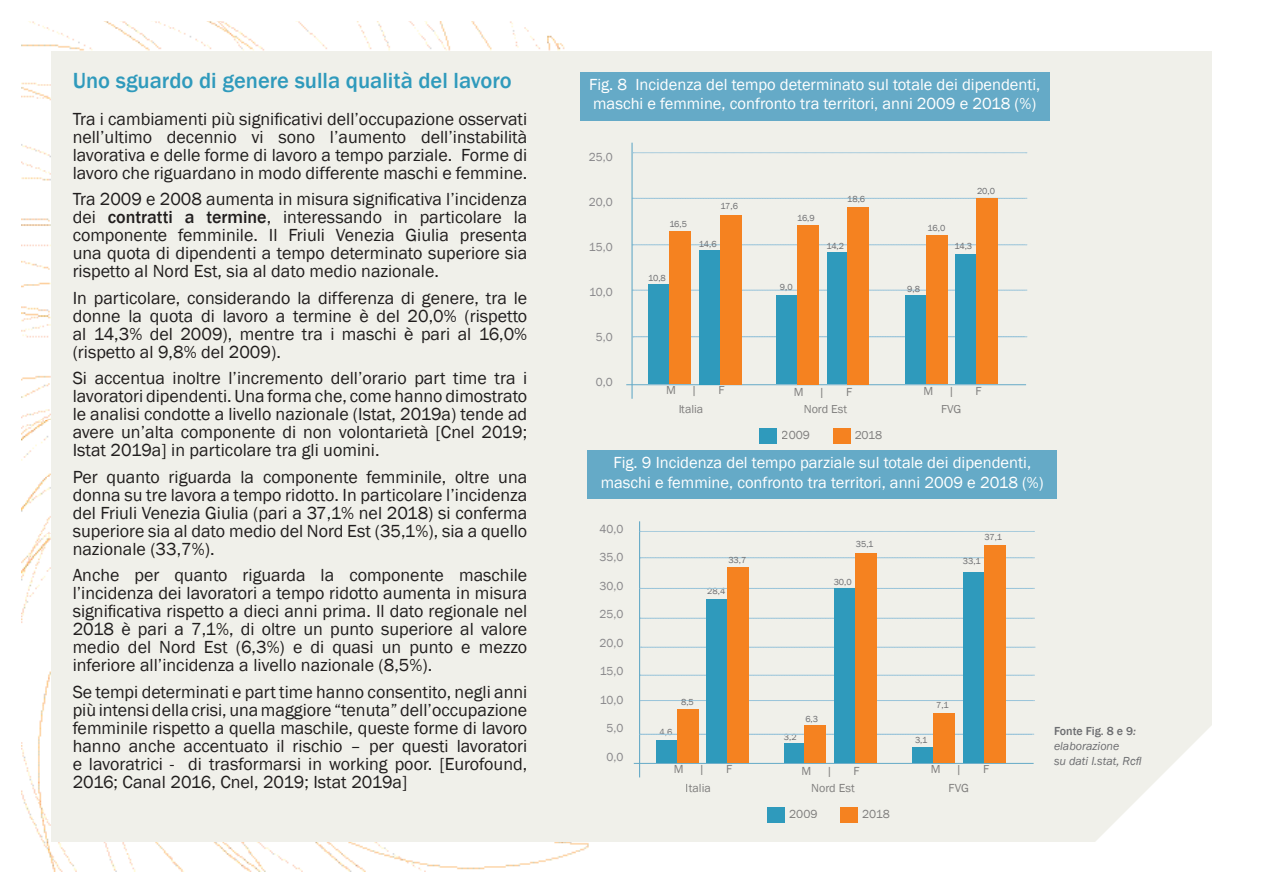
<style>
.page{position:relative;width:1263px;height:893px;background:#fff}
.page>*{position:absolute;margin:0;border:0;box-sizing:border-box;transform-origin:0 0}
.t1{font:500 22.5px "Franklin Gothic";color:#2f9abc}
.t2{font:18px/18px "Franklin Gothic";color:#231f20;text-align:justify}
.t3{font:16.5px/19.8px "Franklin Gothic";color:#fff}
.t4{font:12px "Franklin Gothic";color:#88878a}
.t5{font:italic 12px/15px "Franklin Gothic";color:#6c6d70}
.t6{font:9px "Franklin Gothic";letter-spacing:-.03em;color:#6c6d70}
.s1{font-weight:500}
.s2{font-weight:500;font-style:normal}
</style>
<div class="page">
<img style="left:21px;top:21px;width:568px;height:851px">
<div style="left:51px;top:51px;width:1161px;height:791px;background:#f0f0ea"></div>
<svg style="left:633px;top:198px;width:394px;height:1px"></svg>
<svg style="left:633px;top:290px;width:394px;height:1px"></svg>
<svg style="left:633px;top:245px;width:394px;height:1px"></svg>
<svg style="left:633px;top:337px;width:394px;height:1px"></svg>
<div style="left:580px;top:72px;width:470px;height:49px;background:#65aac7"></div>
<hr style="left:626px;top:384px;width:400px;height:1px;background:#65aac7">
<hr style="left:631px;top:143px;width:2px;height:256px;background:#65aac7">
<svg style="left:632px;top:153px;width:395px;height:1px"></svg>
<div style="left:648px;top:284px;width:22px;height:100px;background:#2f9abc"></div>
<div style="left:669px;top:232px;width:22px;height:152px;background:#f58220"></div>
<div style="left:699px;top:250px;width:21px;height:134px;background:#2f9abc"></div>
<div style="left:720px;top:215px;width:21px;height:169px;background:#f58220"></div>
<div style="left:833px;top:428px;width:18px;height:16px;background:#f58220"></div>
<div style="left:759px;top:428px;width:18px;height:16px;background:#2f9abc"></div>
<div style="left:776px;top:295px;width:22px;height:89px;background:#2f9abc"></div>
<div style="left:797px;top:225px;width:22px;height:159px;background:#f58220"></div>
<div style="left:827px;top:253px;width:21px;height:131px;background:#2f9abc"></div>
<div style="left:847px;top:207px;width:22px;height:177px;background:#f58220"></div>
<div style="left:905px;top:296px;width:21px;height:88px;background:#2f9abc"></div>
<div style="left:926px;top:236px;width:21px;height:148px;background:#f58220"></div>
<div style="left:955px;top:254px;width:22px;height:130px;background:#2f9abc"></div>
<div style="left:976px;top:198px;width:22px;height:186px;background:#f58220"></div>
<svg style="left:640px;top:558px;width:394px;height:1px"></svg>
<svg style="left:640px;top:675px;width:394px;height:1px"></svg>
<svg style="left:640px;top:618px;width:394px;height:1px"></svg>
<svg style="left:640px;top:700px;width:394px;height:1px"></svg>
<div style="left:587px;top:451px;width:470px;height:48px;background:#65aac7"></div>
<hr style="left:634px;top:763px;width:399px;height:1px;background:#65aac7">
<hr style="left:639px;top:521px;width:1px;height:256px;background:#65aac7">
<svg style="left:640px;top:531px;width:394px;height:1px"></svg>
<div style="left:840px;top:807px;width:18px;height:16px;background:#f58220"></div>
<div style="left:767px;top:807px;width:18px;height:15px;background:#2f9abc"></div>
<svg style="left:640px;top:588px;width:394px;height:1px"></svg>
<svg style="left:640px;top:647px;width:395px;height:1px"></svg>
<svg style="left:640px;top:734px;width:394px;height:1px"></svg>
<div style="left:656px;top:740px;width:21px;height:23px;background:#2f9abc"></div>
<div style="left:677px;top:709px;width:21px;height:54px;background:#f58220"></div>
<div style="left:706px;top:599px;width:22px;height:164px;background:#2f9abc"></div>
<div style="left:727px;top:567px;width:22px;height:196px;background:#f58220"></div>
<div style="left:784px;top:743px;width:21px;height:20px;background:#2f9abc"></div>
<div style="left:804px;top:725px;width:22px;height:38px;background:#f58220"></div>
<div style="left:834px;top:588px;width:22px;height:175px;background:#2f9abc"></div>
<div style="left:855px;top:553px;width:22px;height:210px;background:#f58220"></div>
<div style="left:912px;top:747px;width:22px;height:16px;background:#2f9abc"></div>
<div style="left:933px;top:713px;width:22px;height:50px;background:#f58220"></div>
<div style="left:963px;top:572px;width:22px;height:191px;background:#2f9abc"></div>
<div style="left:984px;top:545px;width:21px;height:218px;background:#f58220"></div>
<p class="t1" style="left:73px;top:66px;width:440px">Uno sguardo di genere sulla qualità del lavoro</p>
<p class="t2" style="left:73px;top:110px;width:456px">Tra i cambiamenti più significativi dell’occupazione osservati nell’ultimo decennio vi sono l’aumento dell’instabilità lavorativa e delle forme di lavoro a tempo parziale. Forme di lavoro che riguardano in modo differente maschi e femmine.</p>
<p class="t2" style="left:73px;top:191px;width:456px">Tra 2009 e 2008 aumenta in misura significativa l’incidenza dei <span class="s1">contratti a termine</span>, interessando in particolare la componente femminile. Il Friuli Venezia Giulia presenta una quota di dipendenti a tempo determinato superiore sia rispetto al Nord Est, sia al dato medio nazionale.</p>
<p class="t2" style="left:73px;top:289px;width:456px">In particolare, considerando la differenza di genere, tra le donne la quota di lavoro a termine è del 20,0% (rispetto al 14,3% del 2009), mentre tra i maschi è pari al 16,0% (rispetto al 9,8% del 2009).</p>
<p class="t2" style="left:73px;top:370px;width:456px">Si accentua inoltre l’incremento dell’orario part time tra i lavoratori dipendenti. Una forma che, come hanno dimostrato le analisi condotte a livello nazionale (Istat, 2019a) tende ad avere un’alta componente di non volontarietà [Cnel 2019; Istat 2019a] in particolare tra gli uomini.</p>
<p class="t2" style="left:73px;top:468px;width:456px">Per quanto riguarda la componente femminile, oltre una donna su tre lavora a tempo ridotto. In particolare l’incidenza del Friuli Venezia Giulia (pari a 37,1% nel 2018) si conferma superiore sia al dato medio del Nord Est (35,1%), sia a quello nazionale (33,7%).</p>
<p class="t2" style="left:73px;top:567px;width:456px">Anche per quanto riguarda la componente maschile l’incidenza dei lavoratori a tempo ridotto aumenta in misura significativa rispetto a dieci anni prima. Il dato regionale nel 2018 è pari a 7,1%, di oltre un punto superiore al valore medio del Nord Est (6,3%) e di quasi un punto e mezzo inferiore all’incidenza a livello nazionale (8,5%).</p>
<p class="t2" style="left:73px;top:683px;width:456px">Se tempi determinati e part time hanno consentito, negli anni più intensi della crisi, una maggiore “tenuta” dell’occupazione femminile rispetto a quella maschile, queste forme di lavoro hanno anche accentuato il rischio – per questi lavoratori e lavoratrici - di trasformarsi in working poor. [Eurofound, 2016; Canal 2016, Cnel, 2019; Istat 2019a]</p>
<p class="t3" style="left:589px;top:75px;width:453px">Fig. 8 Incidenza del tempo determinato sul totale dei dipendenti, maschi e femmine, confronto tra territori, anni 2009 e 2018 (%)</p>
<p class="t4" style="left:589px;top:149px;width:26px">25,0</p>
<p class="t4" style="left:589px;top:194px;width:26px">20,0</p>
<p class="t4" style="left:589px;top:239px;width:25px">15,0</p>
<p class="t4" style="left:589px;top:284px;width:25px">10,0</p>
<p class="t4" style="left:596px;top:329px;width:19px">5,0</p>
<p class="t4" style="left:596px;top:374px;width:19px">0,0</p>
<p class="t6" style="left:669px;top:218px;width:19px">16,5</p>
<p class="t6" style="left:648px;top:272px;width:19px">10,8</p>
<p class="t6" style="left:720px;top:200px;width:19px">17,6</p>
<p class="t6" style="left:699px;top:238px;width:19px">14,6</p>
<p class="t4" style="left:666px;top:383px;width:11px">M</p>
<p class="t4" style="left:691px;top:383px;width:8px">|</p>
<p class="t4" style="left:718px;top:383px;width:8px">F</p>
<p class="t6" style="left:797px;top:213px;width:19px">16,9</p>
<p class="t6" style="left:847px;top:193px;width:20px">18,6</p>
<p class="t6" style="left:826px;top:241px;width:19px">14,2</p>
<p class="t6" style="left:780px;top:282px;width:14px">9,0</p>
<p class="t6" style="left:977px;top:185px;width:20px">20,0</p>
<p class="t6" style="left:928px;top:222px;width:19px">16,0</p>
<p class="t6" style="left:954px;top:241px;width:19px">14,3</p>
<p class="t6" style="left:907px;top:283px;width:14px">9,8</p>
<p class="t4" style="left:794px;top:384px;width:11px">M</p>
<p class="t4" style="left:819px;top:384px;width:8px">|</p>
<p class="t4" style="left:846px;top:384px;width:8px">F</p>
<p class="t4" style="left:923px;top:383px;width:11px">M</p>
<p class="t4" style="left:948px;top:383px;width:8px">|</p>
<p class="t4" style="left:976px;top:383px;width:8px">F</p>
<p class="t4" style="left:678px;top:402px;width:27px">Italia</p>
<p class="t4" style="left:804px;top:402px;width:45px">Nord Est</p>
<p class="t4" style="left:941px;top:402px;width:22px">FVG</p>
<p class="t4" style="left:782px;top:427px;width:30px">2009</p>
<p class="t4" style="left:854px;top:428px;width:29px">2018</p>
<p class="t3" style="left:601px;top:453px;width:444px;text-align:center">Fig. 9 Incidenza del tempo parziale sul totale dei dipendenti, maschi e femmine, confronto tra territori, anni 2009 e 2018 (%)</p>
<p class="t4" style="left:599px;top:521px;width:26px">40,0</p>
<p class="t4" style="left:599px;top:550px;width:26px">35,0</p>
<p class="t4" style="left:599px;top:578px;width:26px">30,0</p>
<p class="t4" style="left:599px;top:607px;width:26px">25,0</p>
<p class="t4" style="left:599px;top:635px;width:26px">20,0</p>
<p class="t4" style="left:600px;top:664px;width:25px">15,0</p>
<p class="t4" style="left:600px;top:692px;width:25px">10,0</p>
<p class="t4" style="left:606px;top:721px;width:19px">5,0</p>
<p class="t4" style="left:606px;top:749px;width:19px">0,0</p>
<p class="t4" style="left:686px;top:780px;width:27px">Italia</p>
<p class="t4" style="left:811px;top:780px;width:45px">Nord Est</p>
<p class="t4" style="left:949px;top:780px;width:22px">FVG</p>
<p class="t6" style="left:985px;top:532px;width:19px">37,1</p>
<p class="t6" style="left:856px;top:539px;width:19px">35,1</p>
<p class="t6" style="left:728px;top:554px;width:20px">33,7</p>
<p class="t6" style="left:963px;top:556px;width:19px">33,1</p>
<p class="t6" style="left:834px;top:576px;width:20px">30,0</p>
<p class="t6" style="left:707px;top:586px;width:20px">28,4</p>
<p class="t6" style="left:681px;top:697px;width:14px">8,5</p>
<p class="t6" style="left:936px;top:700px;width:14px">7,1</p>
<p class="t6" style="left:805px;top:713px;width:14px">6,3</p>
<p class="t6" style="left:659px;top:727px;width:14px">4,6</p>
<p class="t6" style="left:784px;top:731px;width:14px">3,2</p>
<p class="t6" style="left:915px;top:734px;width:14px">3,1</p>
<p class="t4" style="left:674px;top:761px;width:11px">M</p>
<p class="t4" style="left:699px;top:761px;width:8px">|</p>
<p class="t4" style="left:726px;top:761px;width:8px">F</p>
<p class="t4" style="left:801px;top:763px;width:11px">M</p>
<p class="t4" style="left:826px;top:763px;width:8px">|</p>
<p class="t4" style="left:853px;top:763px;width:8px">F</p>
<p class="t4" style="left:931px;top:762px;width:11px">M</p>
<p class="t4" style="left:956px;top:762px;width:8px">|</p>
<p class="t4" style="left:983px;top:762px;width:8px">F</p>
<p class="t4" style="left:789px;top:806px;width:30px">2009</p>
<p class="t4" style="left:862px;top:806px;width:29px">2018</p>
<p class="t5" style="left:1054px;top:723px;width:89px"><span class="s2">Fonte Fig. 8 e 9</span><span class="s1">: </span>elaborazione<br>su dati I.stat, Rcfl</p>
</div>
